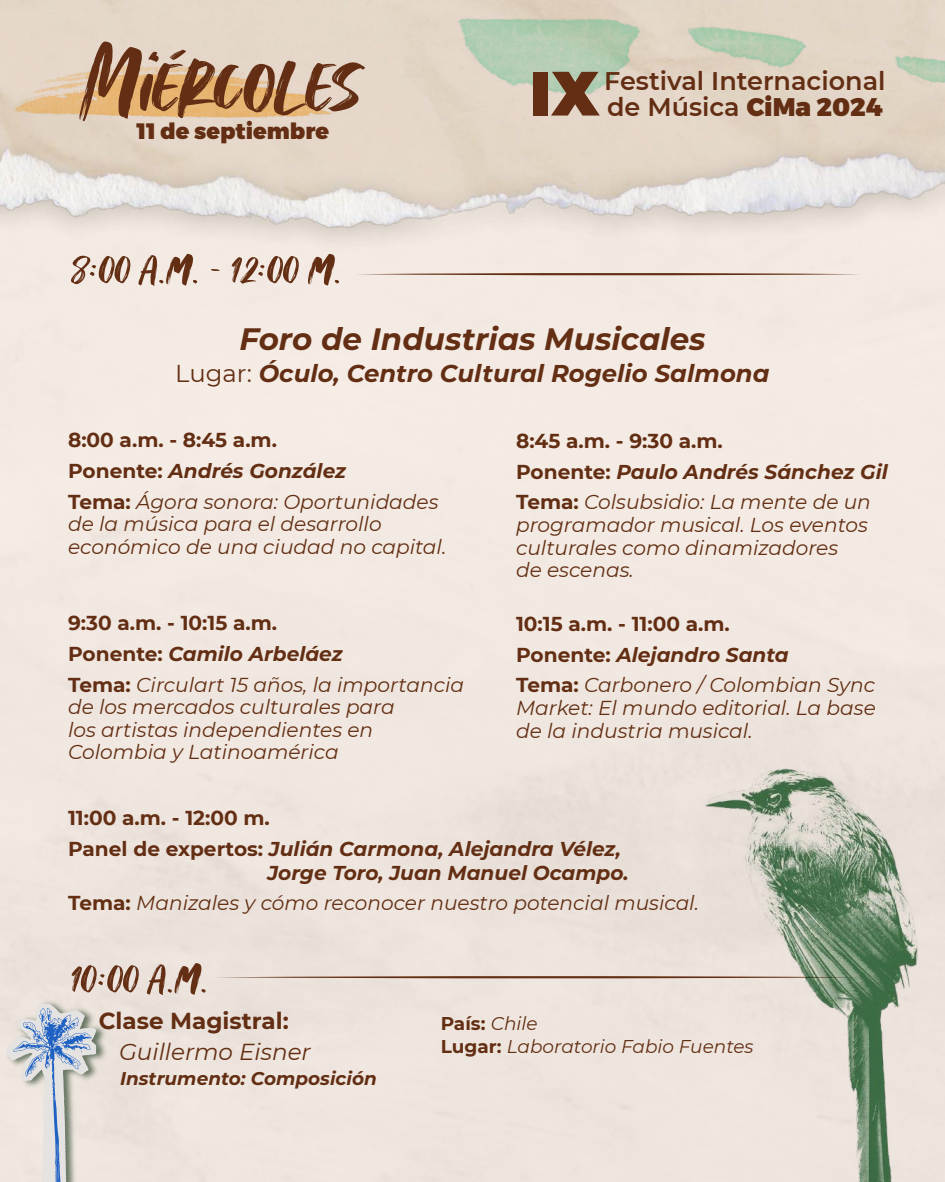
<style>
.page{position:relative;width:945px;height:1182px;background:#fff}
.page>*{position:absolute;margin:0;border:0;box-sizing:border-box;transform-origin:0 0}
.t1{font:95.73px "Perfect Moment Script";color:#632e13}
.t2{font:54.25px "Perfect Moment Script";color:#632e13}
.t3{font:italic 700 30.97px "Montserrat";color:#632e13}
.t4{font:600 25.46px/26px "Montserrat";color:#632e13}
.t5{font:italic 700 24.32px "Montserrat";color:#632e13}
.t6{font:700 23.1px "Montserrat";color:#632e13}
.t7{font:italic 23.1px "Montserrat";color:#632e13}
.t8{font:900 22.31px "Montserrat";color:#632e13}
.t9{font:700 20.12px/30.6px "Montserrat";color:#632e13}
.t10{font:italic 20.12px/22.6px "Montserrat";color:#632e13}
.t11{font:italic 18.46px "Montserrat";color:#632e13}
.t12{font:italic 700 18.46px "Montserrat";color:#632e13}
.t13{font:700 18.46px "Montserrat";color:#632e13}
.s1{font-weight:900}
.s2{font-weight:400;font-style:normal}
.s3{font-style:italic}
.s4{font-weight:400;font-style:italic}
.s5{font-weight:700}
.s6{font-weight:700;font-style:normal}
</style>
<div class="page">
<img style="left:0;top:0;width:945px;height:397px">
<img style="left:5px;top:62px;width:343px;height:62px">
<img style="left:2px;top:997px;width:107px;height:184px">
<svg style="left:6px;top:1003px;width:90px;height:178px;background:#cfd1d4"></svg>
<img style="left:382px;top:0;width:563px;height:147px">
<div style="left:534px;top:72px;width:14px;height:43px;background:#632e13"></div>
<svg style="left:551px;top:72px;width:49px;height:43px;background:#8d6f57"></svg>
<svg style="left:214px;top:975px;width:461px;height:3px"></svg>
<svg style="left:355px;top:272px;width:507px;height:4px;background:#bca495"></svg>
<img style="left:675px;top:733px;width:270px;height:448px">
<h1 class="t1" style="left:80px;top:13px;width:282px">Miércoles</h1>
<p class="t8" style="left:137px;top:117px;width:194px">11 de septiembre</p>
<h2 class="t2" style="left:72px;top:228px;width:272px">8:00 a.m. - 12:00 m.</h2>
<p class="t4" style="left:604px;top:66px;width:283px">Festival Internacional de Música <span class="s1">CiMa 2024</span></p>
<h3 class="t3" style="left:239px;top:317px;width:468px">Foro de Industrias Musicales</h3>
<p class="t5" style="left:175px;top:356px;width:596px"><span class="s2">Lugar:</span> Óculo, Centro Cultural Rogelio Salmona</p>
<p class="t9" style="left:68px;top:423px;width:372px">8:00 a.m. - 8:45 a.m.<br>Ponente: <span class="s3">Andrés González<br></span>Tema: <span class="s4">Ágora sonora: Oportunidades</span></p>
<p class="t10" style="left:68px;top:512px;width:380px">de la música para el desarrollo económico de una ciudad no capital.</p>
<p class="t9" style="left:68px;top:606px;width:397px">9:30 a.m. - 10:15 a.m.<br>Ponente: <span class="s3">Camilo Arbeláez<br></span>Tema: <span class="s4">Circulart 15 años, la importancia</span></p>
<p class="t10" style="left:68px;top:694px;width:328px">de los mercados culturales para los artistas independientes en<br>Colombia y Latinoamérica</p>
<p class="t9" style="left:516px;top:424px;width:373px">8:45 a.m. - 9:30 a.m.<br>Ponente: <span class="s3">Paulo Andrés Sánchez Gil<br></span>Tema: <span class="s4">Colsubsidio: La mente de un</span></p>
<p class="t10" style="left:516px;top:512px;width:353px">programador musical. Los eventos culturales como dinamizadores de escenas.</p>
<p class="t9" style="left:516px;top:607px;width:361px">10:15 a.m. - 11:00 a.m.<br>Ponente: <span class="s3">Alejandro Santa<br></span>Tema: <span class="s4">Carbonero / Colombian Sync</span></p>
<p class="t10" style="left:516px;top:695px;width:361px">Market: El mundo editorial. La base de la industria musical.</p>
<p class="t9" style="left:68px;top:801px;width:554px">11:00 a.m. - 12:00 m.<br>Panel de expertos: <span class="s3">Julián Carmona, Alejandra Vélez,</span></p>
<p class="t10" style="left:68px;top:856px;width:632px;line-height:30.6px;text-indent:199px"><span class="s5">Jorge Toro, Juan Manuel Ocampo.<br></span><span class="s6">Tema:</span> Manizales y cómo reconocer nuestro potencial musical.</p>
<h2 class="t2" style="left:72px;top:937px;width:138px">10:00 a.m.</h2>
<p class="t6" style="left:99px;top:1004px;width:192px">Clase Magistral:</p>
<p class="t13" style="left:441px;top:1009px;width:98px">País: <span class="s4">Chile</span></p>
<p class="t7" style="left:119px;top:1036px;width:193px">Guillermo Eisner</p>
<p class="t11" style="left:441px;top:1033px;width:314px"><span class="s6">Lugar:</span> Laboratorio Fabio Fuentes</p>
<p class="t12" style="left:120px;top:1064px;width:258px">Instrumento: Composición</p>
</div>
